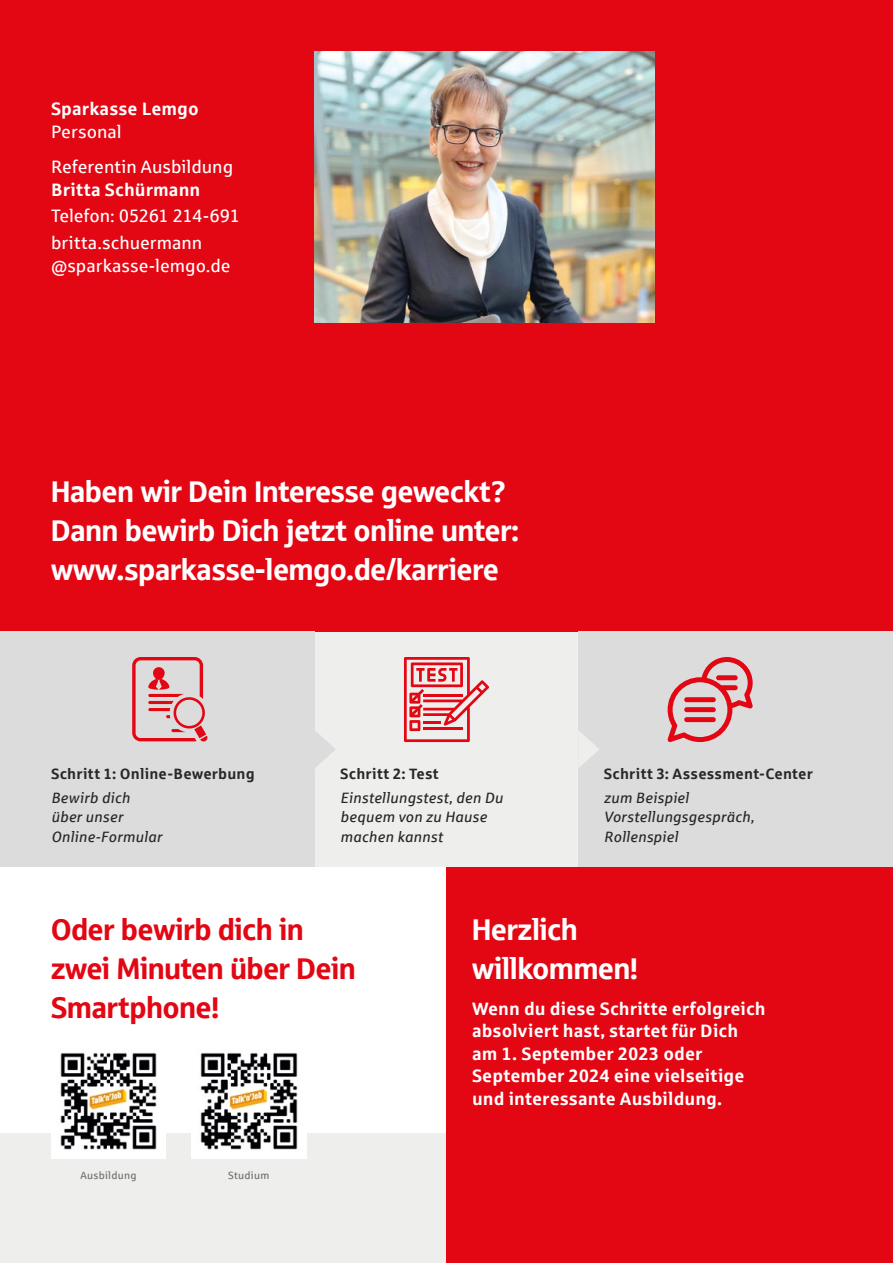
<style>
.page{position:relative;width:893px;height:1263px;background:#fff}
.page>*{position:absolute;margin:0;border:0;box-sizing:border-box;transform-origin:0 0}
.t1{font:30px/39px "Sparkasse Head";color:#fff}
.t2{font:30px/39px "Sparkasse Head";color:#e30613}
.t3{font:700 18px/22.5px "Sparkasse Rg";letter-spacing:.005em;color:#fff}
.t4{font:18px/35.2px "Sparkasse Rg";color:#fff}
.t5{font:italic 15px/19.5px "Sparkasse Rg";letter-spacing:.01em;color:#282827}
.t6{font:700 15px "Sparkasse Rg";letter-spacing:.015em;color:#282827}
.t7{font:10.5px "Sparkasse Rg";letter-spacing:.025em;color:#6d6c6c}
</style>
<div class="page">
<div style="left:315px;top:631px;width:263px;height:236px;background:#eeeeed"></div>
<div style="left:0;top:0;width:893px;height:631px;background:#e30613"></div>
<img style="left:315px;top:51px;width:339px;height:272px">
<div style="left:0;top:631px;width:315px;height:236px;background:#dcdcdc"></div>
<svg style="left:315px;top:731px;width:21px;height:37px"></svg>
<div style="left:578px;top:631px;width:315px;height:236px;background:#dcdcdc"></div>
<svg style="left:578px;top:731px;width:21px;height:37px"></svg>
<svg style="left:132px;top:657px;width:76px;height:85px"></svg>
<svg style="left:404px;top:657px;width:85px;height:85px"></svg>
<svg style="left:667px;top:657px;width:86px;height:85px"></svg>
<div style="left:0;top:1133px;width:893px;height:130px;background:#eeeeed"></div>
<img style="left:51px;top:1052px;width:115px;height:107px">
<img style="left:191px;top:1052px;width:115px;height:107px">
<div style="left:446px;top:867px;width:447px;height:396px;background:#e30613"></div>
<p class="t3" style="left:51px;top:97px;width:149px">Sparkasse Lemgo</p>
<p class="t4" style="left:51px;top:114px;width:184px">Personal<br>Referentin Ausbildung</p>
<p class="t3" style="left:51px;top:177px;width:151px">Britta Schürmann</p>
<p class="t4" style="left:51px;top:202px;width:191px;line-height:26.7px">Telefon: 05261 214-691 britta.schuermann</p>
<p class="t4" style="left:51px;top:247px;width:181px">@sparkasse-lemgo.de</p>
<h1 class="t1" style="left:51px;top:471px;width:469px">Haben wir Dein Interesse geweckt?<br>Dann bewirb Dich jetzt online unter: www.sparkasse-lemgo.de/karriere</h1>
<p class="t6" style="left:51px;top:764px;width:205px">Schritt 1: Online-Bewerbung</p>
<p class="t5" style="left:51px;top:787px;width:112px">Bewirb dich über unser<br>Online-Formular</p>
<p class="t6" style="left:340px;top:764px;width:100px">Schritt 2: Test</p>
<p class="t5" style="left:340px;top:787px;width:164px">Einstellungstest, den Du bequem von zu Hause machen kannst</p>
<p class="t6" style="left:604px;top:764px;width:210px">Schritt 3: Assessment-Center</p>
<p class="t5" style="left:604px;top:787px;width:152px">zum Beispiel<br>Vorstellungsgespräch,<br>Rollenspiel</p>
<h1 class="t2" style="left:51px;top:909px;width:306px">Oder bewirb dich in zwei Minuten über Dein<br>Smartphone!</h1>
<p class="t7" style="left:80px;top:1169px;width:58px">Ausbildung</p>
<p class="t7" style="left:228px;top:1169px;width:43px">Studium</p>
<h1 class="t1" style="left:472px;top:909px;width:167px">Herzlich willkommen!</h1>
<p class="t3" style="left:472px;top:996px;width:295px">Wenn du diese Schritte erfolgreich absolviert hast, startet für Dich am 1. September 2023 oder<br>September 2024 eine vielseitige und interessante Ausbildung.</p>
</div>
